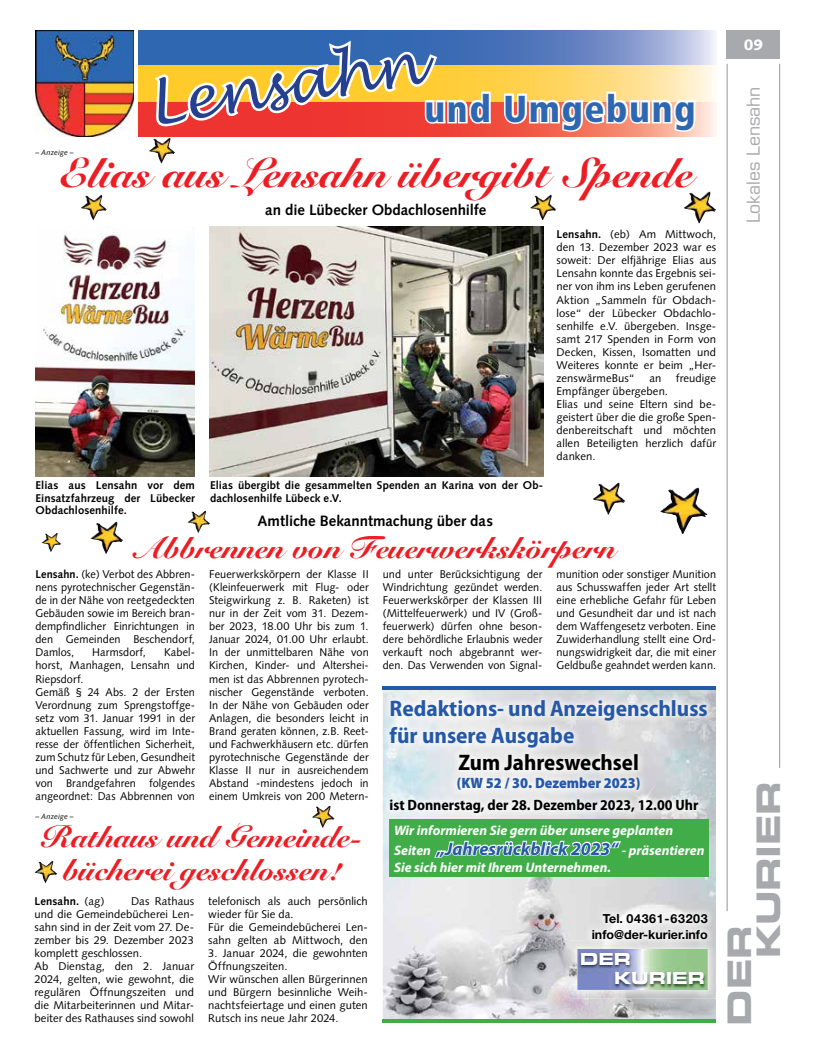
<style>
.page{position:relative;width:819px;height:1053px;background:#fff}
.page>*{position:absolute;margin:0;border:0;box-sizing:border-box;transform-origin:0 0}
.t1{font:italic 57.5px "Lucida Handwriting";color:#25408f}
.t2{font:900 41.25px "Snell Roundhand";color:#ed1d24}
.t3{font:900 condensed 37.5px "Frutiger LT Std";letter-spacing:.04em;color:#2e67b1}
.t4{font:32.5px/28.9px "Eurostile LT Std Bold Ex 2";letter-spacing:-.01em;color:#a7a9ac}
.t5{font:900 30px/32.5px "Snell Roundhand";color:#ed1d24;text-align:center}
.t6{font:700 semi-condensed 22.5px "Myriad Pro";color:#2658a8}
.t7{font:700 semi-condensed 22.5px "Myriad Pro";color:#000}
.t8{font:italic 700 18.12px "Myriad Pro";color:#2658a8}
.t9{font:17.5px "Eurostile LT Std";letter-spacing:-.005em;color:#a7a9ac}
.t10{font:16.62px/19px "Eurostile LT Std Bold Ex 2";letter-spacing:-.01em;color:#fff}
.t11{font:700 semi-condensed 15px/21.5px "Myriad Pro";color:#000}
.t12{font:700 15px "Syntax LT Std";letter-spacing:-.005em;color:#000}
.t13{font:900 15px "Syntax LT Std";color:#fff}
.t14{font:italic 700 13.75px "Myriad Pro";color:#fff}
.t15{font:700 12.5px/16.2px "Helvetica Neue";color:#000;text-align:right}
.t16{font:11.25px/13px "Syntax";letter-spacing:.005em;color:#000;text-align:justify}
.t17{font:700 11.25px/12.5px "Syntax LT Std";letter-spacing:.01em;color:#000;text-align:justify}
.t18{font:700 11.25px "Syntax";letter-spacing:.015em;color:#000}
.t19{font:italic 7.5px "Syntax LT Std";letter-spacing:.015em;color:#000}
.s1{font-weight:700}
.s2{font-weight:900;color:#2658a8}
.s3{font-weight:400}
.s4{font-size:13.75px;color:#fff}
</style>
<div class="page">
<hr style="left:726px;top:64px;width:1px;height:847px;background:#939598">
<hr style="left:779px;top:64px;width:1px;height:703px;background:#939598">
<div style="left:726px;top:30px;width:54px;height:29px;background:#a7a9ac"></div>
<img style="left:383px;top:690px;width:333px;height:328px">
<div style="left:389px;top:819px;width:319px;height:57px;background:#41ad49"></div>
<svg style="left:383px;top:1018px;width:333px;height:4px"></svg>
<hr style="left:383px;top:686px;width:333px;height:4px;background:#2658a8">
<img style="left:569px;top:940px;width:147px;height:58px">
<svg style="left:577px;top:948px;width:130px;height:41px"></svg>
<img style="left:578px;top:951px;width:128px;height:37px">
<img style="left:613px;top:989px;width:94px;height:1px">
<img style="left:383px;top:692px;width:332px;height:128px">
<img style="left:389px;top:819px;width:319px;height:1px">
<img style="left:584px;top:905px;width:131px;height:42px">
<svg style="left:434px;top:840px;width:187px;height:18px"></svg>
<img style="left:35px;top:30px;width:99px;height:106px">
<svg style="left:138px;top:101px;width:578px;height:35px;background:#f58d7f"></svg>
<svg style="left:138px;top:30px;width:576px;height:36px;background:#6f8cc3"></svg>
<svg style="left:138px;top:66px;width:576px;height:35px;background:#ffdc7f"></svg>
<svg style="left:502px;top:90px;width:195px;height:44px"></svg>
<svg style="left:150px;top:36px;width:343px;height:100px"></svg>
<img style="left:210px;top:226px;width:333px;height:250px">
<img style="left:35px;top:226px;width:160px;height:250px">
<img style="left:660px;top:487px;width:47px;height:46px">
<img style="left:593px;top:482px;width:32px;height:32px">
<img style="left:90px;top:521px;width:33px;height:32px">
<img style="left:41px;top:533px;width:20px;height:19px">
<img style="left:312px;top:805px;width:22px;height:22px">
<img style="left:35px;top:861px;width:22px;height:22px">
<img style="left:187px;top:510px;width:23px;height:23px">
<img style="left:684px;top:191px;width:32px;height:32px">
<img style="left:149px;top:138px;width:26px;height:25px">
<img style="left:81px;top:194px;width:26px;height:26px">
<img style="left:530px;top:194px;width:26px;height:26px">
<p class="t1" style="left:142px;top:71px;width:276px;rotate:-9deg">Lensahn</p>
<p class="t3" style="left:424px;top:86px;width:272px">und Umgebung</p>
<p class="t19" style="left:35px;top:147px;width:40px">– Anzeige –</p>
<p class="t2" style="left:59px;top:148px;width:635px">Elias aus Lensahn übergibt Spende</p>
<p class="t12" style="left:265px;top:201px;width:223px">an die Lübecker Obdachlosenhilfe</p>
<p class="t16" style="left:556px;top:228px;width:161px"><span class="s1">Lensahn.</span> (eb) Am Mittwoch, den 13. Dezember 2023 war es soweit: Der elfjährige Elias aus Lensahn konnte das Ergebnis sei&shy;ner von ihm ins Leben gerufenen Aktion „Sammeln für Obdach&shy;lose“ der Lübecker Obdachlo&shy;senhilfe e.V. übergeben. Insge&shy;samt 217 Spenden in Form von Decken, Kissen, Isomatten und Weiteres konnte er beim „Her&shy;zenswärmeBus“</p>
<p class="t16" style="left:649px;top:371px;width:14px">an</p>
<p class="t16" style="left:675px;top:371px;width:42px">freudige</p>
<p class="t16" style="left:556px;top:384px;width:161px;text-align:left">Empfänger übergeben.<br>Elias und seine Eltern sind be&shy;geistert über die die große Spen&shy;denbereitschaft und möchten allen Beteiligten herzlich dafür danken.</p>
<p class="t17" style="left:35px;top:479px;width:161px">Elias aus Lensahn vor dem Einsatzfahrzeug der Lübecker Obdachlosenhilfe.</p>
<p class="t17" style="left:210px;top:479px;width:335px">Elias übergibt die gesammelten Spenden an Karina von der Ob&shy;dachlosenhilfe Lübeck e.V.</p>
<p class="t12" style="left:257px;top:512px;width:237px">Amtliche Bekanntmachung über das</p>
<p class="t5" style="left:135px;top:531px;width:481px">Abbrennen von Feuerwerkskörpern</p>
<p class="t16" style="left:209px;top:567px;width:161px">Feuerwerkskörpern der Klasse II (Kleinfeuerwerk mit Flug- oder Steigwirkung z. B. Raketen) ist nur in der Zeit vom 31. Dezem&shy;ber 2023, 18.00 Uhr bis zum 1.<br>Januar 2024, 01.00 Uhr erlaubt.<br>In der unmittelbaren Nähe von Kirchen, Kinder- und Altershei&shy;men ist das Abbrennen pyrotech&shy;nischer Gegenstände verboten.<br>In der Nähe von Gebäuden oder Anlagen, die besonders leicht in Brand geraten können, z.B. Reet&shy;und Fachwerkhäusern etc. dürfen pyrotechnische Gegenstände der Klasse II nur in ausreichendem Abstand -mindestens jedoch in einem Umkreis von 200 Metern-</p>
<p class="t16" style="left:383px;top:567px;width:161px">und unter Berücksichtigung der Windrichtung gezündet werden.<br>Feuerwerkskörper der Klassen III (Mittelfeuerwerk) und IV (Groß&shy;feuerwerk) dürfen ohne beson&shy;dere behördliche Erlaubnis weder verkauft noch abgebrannt wer&shy;den. Das Verwenden von Signal-</p>
<p class="t16" style="left:556px;top:567px;width:161px">munition oder sonstiger Munition aus Schusswaffen jeder Art stellt eine erhebliche Gefahr für Leben und Gesundheit dar und ist nach dem Waffengesetz verboten. Eine Zuwiderhandlung stellt eine Ord&shy;nungswidrigkeit dar, die mit einer Geldbuße geahndet werden kann.</p>
<p class="t16" style="left:35px;top:567px;width:161px"><span class="s1">Lensahn.</span> (ke) Verbot des Abbren&shy;nens pyrotechnischer Gegenstän&shy;de in der Nähe von reetgedeckten Gebäuden sowie im Bereich bran&shy;dempfindlicher Einrichtungen in den Gemeinden Beschendorf, Damlos,</p>
<p class="t16" style="left:92px;top:646px;width:55px">Harmsdorf,</p>
<p class="t16" style="left:35px;top:646px;width:161px;text-align:left;text-indent:129px">Kabel&shy;horst, Manhagen, Lensahn und<br>Riepsdorf.<br>Gemäß § 24 Abs. 2 der Ersten<br>Verordnung zum Sprengstoffge&shy;setz vom 31. Januar 1991 in der aktuellen Fassung, wird im Inte&shy;resse der öffentlichen Sicherheit, zum Schutz für Leben, Gesundheit und Sachwerte und zur Abwehr von Brandgefahren folgendes angeordnet: Das Abbrennen von</p>
<p class="t6" style="left:389px;top:696px;width:320px">Redaktions- und Anzeigenschluss</p>
<p class="t6" style="left:389px;top:723px;width:186px">für unsere Ausgabe</p>
<p class="t7" style="left:458px;top:750px;width:182px">Zum Jahreswechsel</p>
<p class="t11" style="left:389px;top:772px;width:310px;text-indent:67px"><span class="s2">(KW 52 / 30. Dezember 2023)<br></span>ist Donnerstag, der 28. Dezember 2023, 12.00 Uhr</p>
<p class="t19" style="left:35px;top:812px;width:40px">– Anzeige –</p>
<p class="t5" style="left:41px;top:820px;width:323px">Rathaus und Gemeinde&shy;bücherei geschlossen!</p>
<p class="t16" style="left:35px;top:894px;width:161px;text-align:left;text-indent:96px">Das Rathaus und die Gemeindebücherei Len&shy;sahn sind in der Zeit vom 27. De&shy;zember bis 29. Dezember 2023 komplett geschlossen.<br>Ab Dienstag, den 2. Januar<br>2024, gelten, wie gewohnt, die regulären Öffnungszeiten und die Mitarbeiterinnen und Mitar&shy;beiter des Rathauses sind sowohl</p>
<p class="t16" style="left:208px;top:894px;width:161px;text-align:left">telefonisch als auch persönlich wieder für Sie da.<br>Für die Gemeindebücherei Len&shy;sahn gelten ab Mittwoch, den</p>
<p class="t18" style="left:35px;top:894px;width:71px">Lensahn. <span class="s3">(ag)</span></p>
<p class="t16" style="left:208px;top:946px;width:161px;text-align:left">3. Januar 2024, die gewohnten<br>Öffnungszeiten.<br>Wir wünschen allen Bürgerinnen und Bürgern besinnliche Weih&shy;nachtsfeiertage und einen guten<br>Rutsch ins neue Jahr 2024.</p>
<p class="t14" style="left:394px;top:821px;width:281px">Wir informieren Sie gern über unsere geplanten</p>
<p class="t8" style="left:394px;top:836px;width:312px"><span class="s4">Seiten</span> „Jahresrückblick 2023“ <span class="s4">- präsentieren</span></p>
<p class="t14" style="left:394px;top:858px;width:218px">Sie sich hier mit Ihrem Unternehmen.</p>
<p class="t15" style="left:591px;top:910px;width:117px">Tel. 04361-63203 info@der-kurier.info</p>
<p class="t10" style="left:614px;top:948px;width:92px;text-indent:-34px">DER<br>KURIER</p>
<p class="t13" style="left:743px;top:36px;width:21px">09</p>
<p class="t9" style="left:743px;top:223px;width:138px;rotate:-90deg">Lokales Lensahn</p>
<p class="t4" style="left:724px;top:958px;width:179px;text-indent:-67px;rotate:-90deg">DER<br>KURIER</p>
</div>
